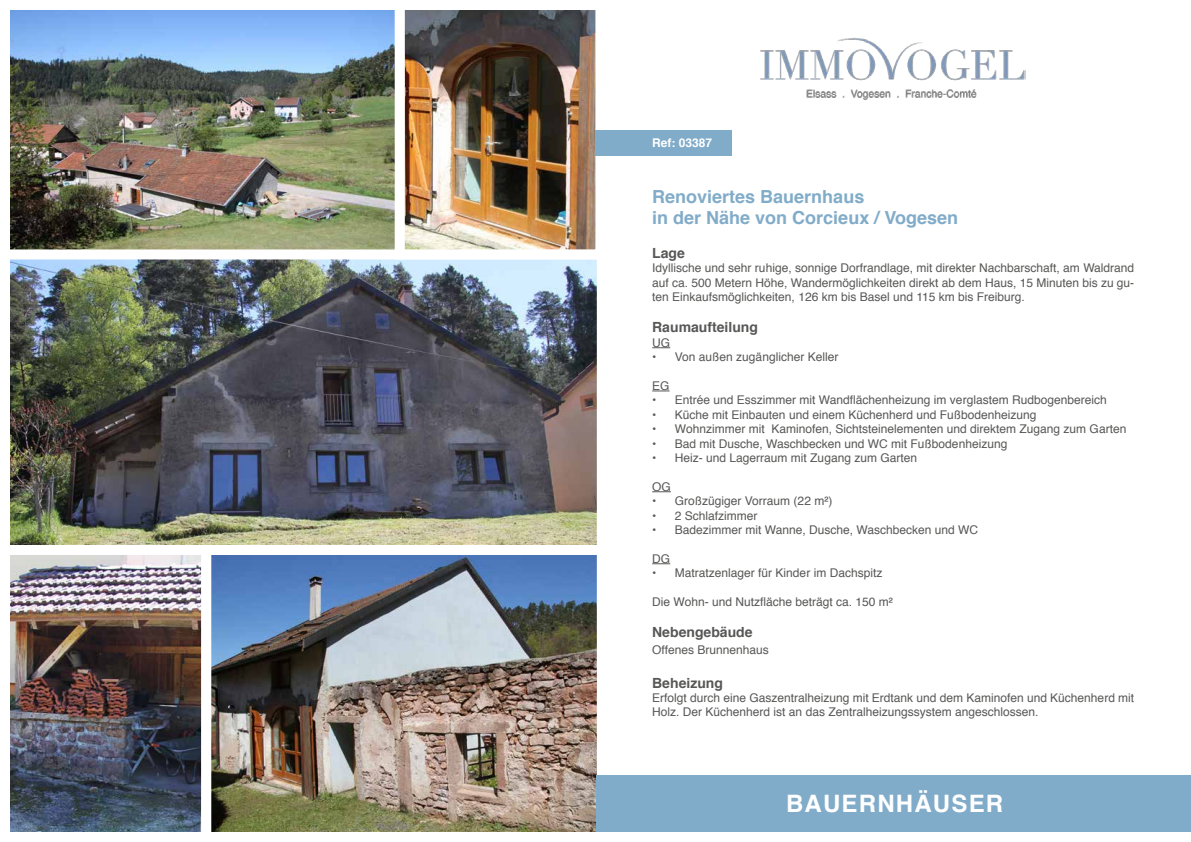
<style>
.page{position:relative;width:1191px;height:842px;background:#fff}
.page>*{position:absolute;margin:0;border:0;box-sizing:border-box;transform-origin:0 0}
.t1{font:700 24px "Helvetica";letter-spacing:.05em;color:#fff}
.t2{font:700 18px/21.6px "Helvetica";color:#81acc9}
.t3{font:700 14px "Helvetica";color:#575756}
.t4{font:12px/14.4px "Helvetica";color:#575756;text-align:justify}
.t5{font:700 12px "Helvetica";color:#fff}
</style>
<div class="page">
<svg style="left:652px;top:347px;width:18px;height:1px"></svg>
<svg style="left:652px;top:391px;width:17px;height:1px"></svg>
<svg style="left:652px;top:491px;width:19px;height:1px"></svg>
<svg style="left:652px;top:563px;width:18px;height:1px"></svg>
<img style="left:760px;top:38px;width:265px;height:62px">
<img style="left:11px;top:11px;width:383px;height:238px">
<div style="left:0;top:0;width:405px;height:261px;border:10px solid #fff"></div>
<img style="left:11px;top:260px;width:585px;height:571px">
<div style="left:0;top:249px;width:607px;height:306px;border:10px solid #fff"></div>
<div style="left:0;top:545px;width:211px;height:297px;border:10px solid #fff"></div>
<div style="left:201px;top:545px;width:406px;height:297px;border:10px solid #fff"></div>
<img style="left:406px;top:11px;width:188px;height:237px">
<div style="left:395px;top:0;width:210px;height:259px;border:10px solid #fff"></div>
<div style="left:597px;top:775px;width:594px;height:57px;background:#81acc9"></div>
<div style="left:595px;top:130px;width:136px;height:26px;background:#81acc9"></div>
<p class="t5" style="left:652px;top:133px;width:62px">Ref: 03387</p>
<h2 class="t2" style="left:652px;top:186px;width:307px">Renoviertes Bauernhaus<br>in der Nähe von Corcieux / Vogesen</h2>
<p class="t3" style="left:652px;top:242px;width:34px">Lage</p>
<p class="t4" style="left:652px;top:261px;width:483px">Idyllische und sehr ruhige, sonnige Dorfrandlage, mit direkter Nachbarschaft, am Waldrand auf ca. 500 Metern Höhe, Wandermöglichkeiten direkt ab dem Haus, 15 Minuten bis zu gu&shy;ten Einkaufsmöglichkeiten, 126 km bis Basel und 115 km bis Freiburg.</p>
<p class="t3" style="left:652px;top:316px;width:107px">Raumaufteilung</p>
<p class="t4" style="left:652px;top:336px;width:19px">UG</p>
<p class="t4" style="left:652px;top:350px;width:188px">• Von außen zugänglicher Keller</p>
<p class="t4" style="left:652px;top:379px;width:19px">EG</p>
<p class="t4" style="left:652px;top:393px;width:456px">• Entrée und Esszimmer mit Wandflächenheizung im verglastem Rudbogenbereich</p>
<p class="t4" style="left:652px;top:408px;width:386px">• Küche mit Einbauten und einem Küchenherd und Fußbodenheizung</p>
<p class="t4" style="left:652px;top:422px;width:475px">• Wohnzimmer mit Kaminofen, Sichtsteinelementen und direktem Zugang zum Garten</p>
<p class="t4" style="left:652px;top:437px;width:357px">• Bad mit Dusche, Waschbecken und WC mit Fußbodenheizung</p>
<p class="t4" style="left:652px;top:451px;width:266px">• Heiz- und Lagerraum mit Zugang zum Garten</p>
<p class="t4" style="left:652px;top:480px;width:20px">OG</p>
<p class="t4" style="left:652px;top:494px;width:182px">• Großzügiger Vorraum (22 m²)</p>
<p class="t4" style="left:652px;top:509px;width:107px">• 2 Schlafzimmer</p>
<p class="t4" style="left:652px;top:523px;width:327px">• Badezimmer mit Wanne, Dusche, Waschbecken und WC</p>
<p class="t4" style="left:652px;top:552px;width:19px">DG</p>
<p class="t4" style="left:652px;top:566px;width:232px">• Matratzenlager für Kinder im Dachspitz</p>
<p class="t4" style="left:652px;top:595px;width:242px">Die Wohn- und Nutzfläche beträgt ca. 150 m²</p>
<p class="t3" style="left:652px;top:621px;width:102px">Nebengebäude</p>
<p class="t4" style="left:652px;top:643px;width:118px">Offenes Brunnenhaus</p>
<p class="t3" style="left:652px;top:671px;width:72px">Beheizung</p>
<p class="t4" style="left:652px;top:691px;width:483px">Erfolgt durch eine Gaszentralheizung mit Erdtank und dem Kaminofen und Küchenherd mit<br>Holz. Der Küchenherd ist an das Zentralheizungssystem angeschlossen.</p>
<h1 class="t1" style="left:786px;top:785px;width:219px">BAUERNHÄUSER</h1>
</div>
